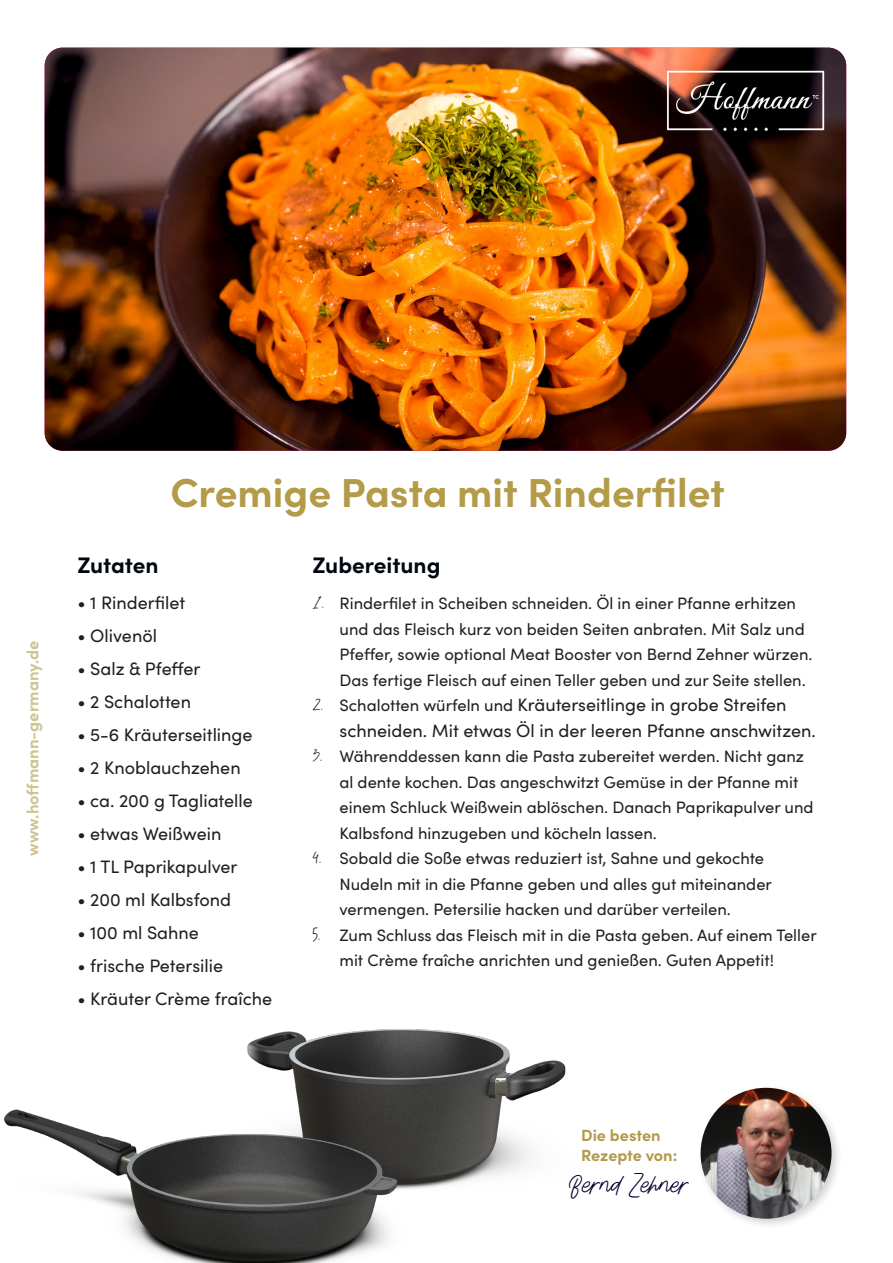
<style>
.page{position:relative;width:893px;height:1263px;background:#fff}
.page>*{position:absolute;margin:0;border:0;box-sizing:border-box;transform-origin:0 0}
.t1{font:700 40.5px "Sofia Pro";color:#b39b48}
.t2{font:700 22.5px "Sofia Pro";color:#000610}
.t3{font:22.5px "Aesthetik Script";color:#000030}
.t4{font:18px "Sofia Pro";color:#231f20}
.t5{font:16.5px/25.5px "Sofia Pro";color:#231f20}
.t6{font:700 16.5px "Sofia Pro";color:#b7a55d}
.t7{font:700 16.2px/19.5px "Sofia Pro";letter-spacing:-.005em;color:#b29a49}
.s1{font-family:"Aesthetik Script"}
.s2{font-family:"Aesthetik Script";font-size:16.5px}
.s3{font-size:16.5px}
</style>
<div class="page">
<img style="left:45px;top:48px;width:801px;height:403px">
<img style="left:658px;top:62px;width:174px;height:77px">
<div style="left:697px;top:1084px;width:146px;height:146px;background:#231f20;opacity:.2"></div>
<img style="left:700px;top:1088px;width:132px;height:131px">
<img style="left:360px;top:1029px;width:206px;height:159px">
<img style="left:3px;top:1031px;width:418px;height:232px">
<p class="t6" style="left:20px;top:856px;width:217px;rotate:-90deg">www.hoffmann-germany.de</p>
<p class="t1" style="left:170px;top:461px;width:556px">Cremige Pasta mit Rinderfilet</p>
<p class="t2" style="left:77px;top:548px;width:83px">Zutaten</p>
<p class="t4" style="left:77px;top:590px;width:109px">• 1 Rinderfilet</p>
<p class="t4" style="left:77px;top:623px;width:81px">• Olivenöl</p>
<p class="t4" style="left:77px;top:656px;width:125px">• Salz &amp; Pfeffer</p>
<p class="t4" style="left:77px;top:689px;width:115px">• 2 Schalotten</p>
<p class="t4" style="left:77px;top:722px;width:177px">• 5-6 Kräuterseitlinge</p>
<p class="t4" style="left:77px;top:755px;width:165px">• 2 Knoblauchzehen</p>
<p class="t4" style="left:77px;top:788px;width:177px">• ca. 200 g Tagliatelle</p>
<p class="t4" style="left:77px;top:821px;width:146px">• etwas Weißwein</p>
<p class="t4" style="left:77px;top:854px;width:162px">• 1 TL Paprikapulver</p>
<p class="t4" style="left:77px;top:887px;width:155px">• 200 ml Kalbsfond</p>
<p class="t4" style="left:77px;top:920px;width:123px">• 100 ml Sahne</p>
<p class="t4" style="left:77px;top:953px;width:147px">• frische Petersilie</p>
<p class="t4" style="left:77px;top:986px;width:196px">• Kräuter Crème fraîche</p>
<p class="t2" style="left:313px;top:548px;width:130px">Zubereitung</p>
<p class="t5" style="left:340px;top:590px;width:475px;text-indent:-27px"><span class="s1">1.</span> Rinderfilet in Scheiben schneiden. Öl in einer Pfanne erhitzen und das Fleisch kurz von beiden Seiten anbraten. Mit Salz und Pfeffer, sowie optional Meat Booster von Bernd Zehner würzen.<br>Das fertige Fleisch auf einen Teller geben und zur Seite stellen.</p>
<p class="t4" style="left:313px;top:692px;width:476px"><span class="s2">2.</span> <span class="s3">Schalotten würfeln und</span> Kräuterseitlinge in grobe Streifen</p>
<p class="t4" style="left:340px;top:717px;width:478px">schneiden. Mit etwas Öl in der leeren Pfanne anschwitzen.</p>
<p class="t5" style="left:340px;top:743px;width:475px;text-indent:-27px"><span class="s1">3.</span> Währenddessen kann die Pasta zubereitet werden. Nicht ganz al dente kochen. Das angeschwitzt Gemüse in der Pfanne mit einem Schluck Weißwein ablöschen. Danach Paprikapulver und Kalbsfond hinzugeben und köcheln lassen.</p>
<p class="t5" style="left:313px;top:845px;width:453px"><span class="s1">4.</span> Sobald die Soße etwas reduziert ist, Sahne und gekochte</p>
<p class="t5" style="left:340px;top:870px;width:434px">Nudeln mit in die Pfanne geben und alles gut miteinander</p>
<p class="t5" style="left:340px;top:896px;width:393px">vermengen. Petersilie hacken und darüber verteilen.</p>
<p class="t5" style="left:340px;top:921px;width:479px;text-indent:-27px"><span class="s1">5.</span> Zum Schluss das Fleisch mit in die Pasta geben. Auf einem Teller mit Crème fraîche anrichten und genießen. Guten Appetit!</p>
<p class="t7" style="left:581px;top:1124px;width:98px">Die besten<br>Rezepte von:</p>
<p class="t3" style="left:569px;top:1172px;width:122px">Bernd Zehner</p>
</div>
